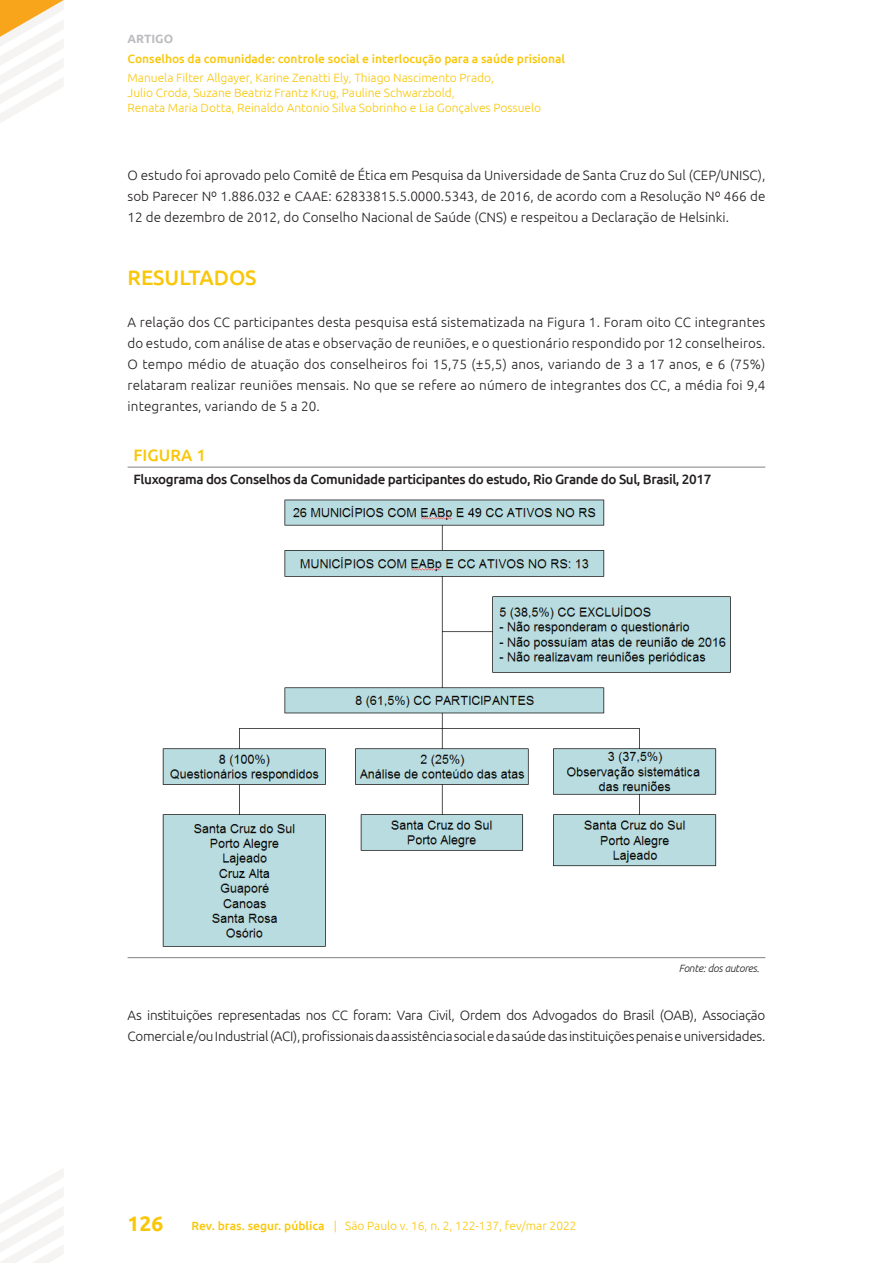
<style>
.page{position:relative;width:893px;height:1263px;background:#fff}
.page>*{position:absolute;margin:0;border:0;box-sizing:border-box;transform-origin:0 0}
.t1{font:500 21px "Ubuntu";color:#f9c709}
.t2{font:700 21px "Ubuntu";color:#f9c709}
.t3{font:500 16.5px "Ubuntu";color:#f9c709}
.t4{font:300 13.5px/21px "Ubuntu";letter-spacing:-.02em;color:#231f20;text-align:justify}
.t5{font:500 13.5px "Ubuntu";letter-spacing:-.03em;color:#231f20}
.t6{font:300 12px/15px "Ubuntu";color:#f9c709}
.t7{font:500 12px "Ubuntu";color:#f9c709}
.t8{font:700 12px "Ubuntu";color:#bcbdc0}
.t9{font:italic 300 10.5px "Ubuntu";letter-spacing:-.02em;color:#231f20}
.s1{font-weight:500}
</style>
<div class="page">
<svg style="left:0;top:1169px;width:63px;height:94px"></svg>
<svg style="left:0;top:0;width:64px;height:123px"></svg>
<hr style="left:128px;top:957px;width:637px;height:1px;background:#808285">
<hr style="left:128px;top:467px;width:637px;height:1px;background:#808285">
<img style="left:162px;top:499px;width:569px;height:448px">
<p class="t8" style="left:128px;top:32px;width:47px">ARTIGO</p>
<p class="t7" style="left:128px;top:51px;width:439px">Conselhos da comunidade: controle social e interlocução para a saúde prisional</p>
<p class="t6" style="left:128px;top:70px;width:415px">Manuela Filter Allgayer, Karine Zenatti Ely, Thiago Nascimento Prado,<br>Julio Croda, Suzane Beatriz Frantz Krug, Pauline Schwarzbold,<br>Renata Maria Dotta, Reinaldo Antonio Silva Sobrinho e Lia Gonçalves Possuelo</p>
<p class="t4" style="left:128px;top:164px;width:639px">O estudo foi aprovado pelo Comitê de Ética em Pesquisa da Universidade de Santa Cruz do Sul (CEP/UNISC), sob Parecer Nº 1.886.032 e CAAE: 62833815.5.0000.5343, de 2016, de acordo com a Resolução Nº 466 de 12 de dezembro de 2012, do Conselho Nacional de Saúde (CNS) e respeitou a Declaração de Helsinki.</p>
<h1 class="t1" style="left:128px;top:264px;width:131px">RESULTADOS</h1>
<p class="t4" style="left:128px;top:311px;width:639px">A relação dos CC participantes desta pesquisa está sistematizada na Figura 1. Foram oito CC integrantes do estudo, com análise de atas e observação de reuniões, e o questionário respondido por 12 conselheiros.<br>O tempo médio de atuação dos conselheiros foi 15,75 (±5,5) anos, variando de 3 a 17 anos, e 6 (75%) relataram realizar reuniões mensais. No que se refere ao número de integrantes dos CC, a média foi 9,4 integrantes, variando de 5 a 20.</p>
<p class="t3" style="left:134px;top:445px;width:74px">FIGURA 1</p>
<p class="t5" style="left:134px;top:470px;width:579px">Fluxograma dos Conselhos da Comunidade participantes do estudo, Rio Grande do Sul, Brasil, 2017</p>
<p class="t9" style="left:679px;top:962px;width:82px">Fonte: dos autores.</p>
<p class="t4" style="left:128px;top:1004px;width:639px">As instituições representadas nos CC foram: Vara Civil, Ordem dos Advogados do Brasil (OAB), Associação<br>Comercial e/ou Industrial (ACI), profissionais da assistência social e da saúde das instituições penais e universidades.</p>
<h1 class="t2" style="left:128px;top:1211px;width:37px">126</h1>
<p class="t6" style="left:191px;top:1217px;width:387px"><span class="s1">Rev. bras. segur. pública</span> | São Paulo v. 16, n. 2, 122-137, fev/mar 2022</p>
</div>
